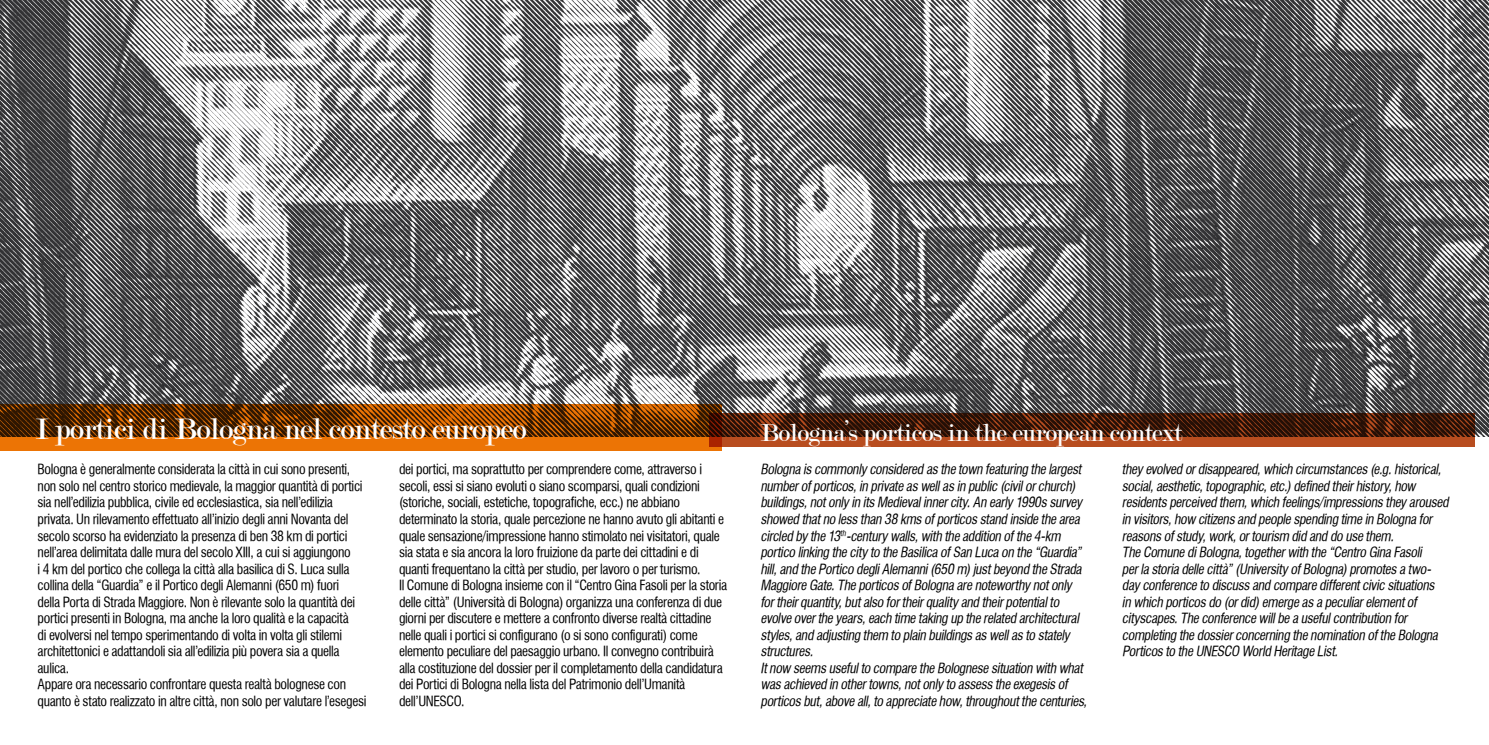
<style>
.page{position:relative;width:1489px;height:745px;background:#fff}
.page>*{position:absolute;margin:0;border:0;box-sizing:border-box;transform-origin:0 0}
.t1{font:31.75px "Modern";letter-spacing:-.02em;color:#fff}
.t2{font:26.25px "Modern";letter-spacing:-.02em;color:#fff}
.t3{font:13.75px/16.5px "Halvett Condensed";letter-spacing:-.025em;color:#000}
.t4{font:italic 13.75px/16.5px "Halvett Condensed";color:#000}
</style>
<div class="page">
<img style="left:0;top:0;width:1488px;height:436px">
<svg style="left:0;top:404px;width:721px;height:46px"></svg>
<svg style="left:709px;top:413px;width:765px;height:33px"></svg>
<h1 class="t1" style="left:35px;top:413px;width:492px">I portici di Bologna nel contesto europeo</h1>
<h2 class="t2" style="left:760px;top:419px;width:423px">Bologna’s porticos in the european context</h2>
<p class="t3" style="left:38px;top:461px;width:330px">Bologna è generalmente considerata la città in cui sono presenti, non solo nel centro storico medievale, la maggior quantità di portici sia nell’edilizia pubblica, civile ed ecclesiastica, sia nell’edilizia privata. Un rilevamento effettuato all’inizio degli anni Novanta del secolo scorso ha evidenziato la presenza di ben 38 km di portici nell’area delimitata dalle mura del secolo XIII, a cui si aggiungono<br>i 4 km del portico che collega la città alla basilica di S. Luca sulla collina della “Guardia” e il Portico degli Alemanni (650 m) fuori<br>della Porta di Strada Maggiore. Non è rilevante solo la quantità dei portici presenti in Bologna, ma anche la loro qualità e la capacità<br>di evolversi nel tempo sperimentando di volta in volta gli stilemi architettonici e adattandoli sia all’edilizia più povera sia a quella aulica.<br>Appare ora necessario confrontare questa realtà bolognese con quanto è stato realizzato in altre città, non solo per valutare l’esegesi</p>
<p class="t3" style="left:399px;top:461px;width:330px">dei portici, ma soprattutto per comprendere come, attraverso i secoli, essi si siano evoluti o siano scomparsi, quali condizioni (storiche, sociali, estetiche, topografiche, ecc.) ne abbiano determinato la storia, quale percezione ne hanno avuto gli abitanti e quale sensazione/impressione hanno stimolato nei visitatori, quale sia stata e sia ancora la loro fruizione da parte dei cittadini e di quanti frequentano la città per studio, per lavoro o per turismo.<br>Il Comune di Bologna insieme con il “Centro Gina Fasoli per la storia delle città” (Università di Bologna) organizza una conferenza di due giorni per discutere e mettere a confronto diverse realtà cittadine nelle quali i portici si configurano (o si sono configurati) come elemento peculiare del paesaggio urbano. Il convegno contribuirà alla costituzione del dossier per il completamento della candidatura dei Portici di Bologna nella lista del Patrimonio dell’Umanità dell’UNESCO.</p>
<p class="t4" style="left:760px;top:461px;width:331px">Bolognaiscommonlyconsideredasthetownfeaturingthelargest numberofporticos,inprivateaswellasinpublic(civilorchurch) buildings,notonlyinitsMedievalinnercity.Anearly1990ssurvey showedthatno lessthan38 kmsofporticosstandinsidethearea circledbythe13<sup>th</sup>-centurywalls,withtheadditionofthe4-km portico linkingthecityto theBasilicaofSanLucaonthe“Guardia” hill,andthePortico degliAlemanni(650 m)justbeyondtheStrada MaggioreGate.TheporticosofBolognaarenoteworthynotonly fortheirquantity,butalso fortheirqualityandtheirpotentialto evolveovertheyears,eachtimetakinguptherelatedarchitectural styles,andadjustingthem to plainbuildingsaswellasto stately structures.<br>Itnow seemsusefulto comparetheBolognesesituationwithwhat wasachievedinothertowns,notonlyto assesstheexegesisof porticosbut,aboveall,to appreciatehow,throughoutthecenturies,</p>
<p class="t4" style="left:1121px;top:461px;width:331px">theyevolvedordisappeared,whichcircumstances(e.g.historical, social,aesthetic,topographic,etc.)definedtheirhistory,how residentsperceivedthem,whichfeelings/impressionstheyaroused invisitors,how citizensandpeoplespendingtimeinBolognafor reasonsofstudy,work,ortourism didanddo usethem.<br>TheComunediBologna,togetherwiththe“Centro GinaFasoli perlastoriadellecittà”(UniversityofBologna)promotesatwo&shy;dayconferenceto discussandcomparedifferentcivicsituations inwhichporticosdo (ordid)emergeasapeculiarelementof cityscapes.Theconferencewillbeausefulcontributionfor completingthedossierconcerningthenominationoftheBologna Porticosto theUNESCO WorldHeritageList.</p>
</div>
